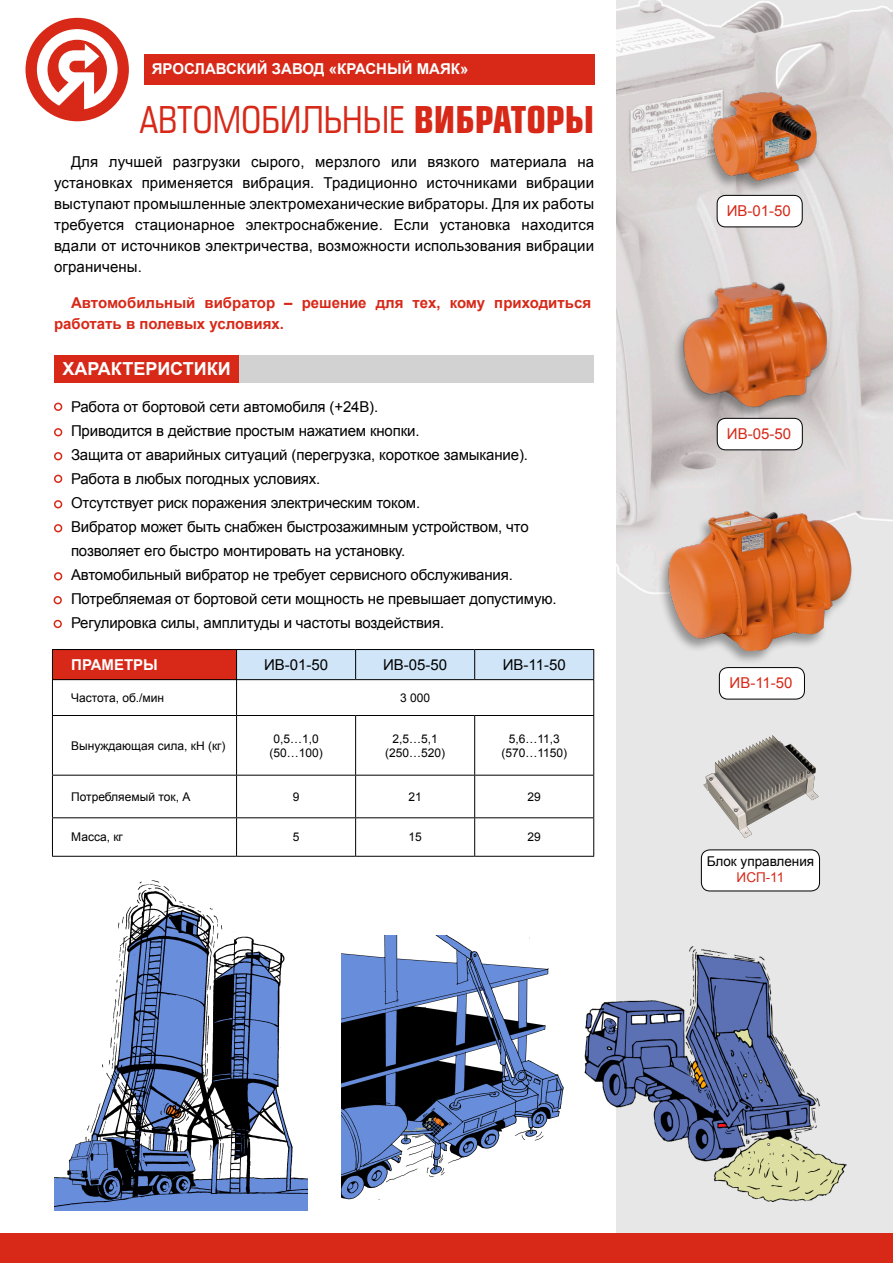
<style>
.page{position:relative;width:893px;height:1263px;background:#fff}
.page>*{position:absolute;margin:0;border:0;box-sizing:border-box;transform-origin:0 0}
.t1{font:36px "Europe Cond";color:#d72818}
.t2{font:700 18px "Arial";color:#fff}
.t3{font:15px/24px "Arial";letter-spacing:-.01em;color:#000}
.t4{font:700 15px/21px "Arial";color:#d72818}
.t5{font:700 15px "Arial";color:#fff}
.t6{font:15px "Arial";color:#d72818}
.t7{font:13.5px "Arial";color:#000}
.t8{font:13.5px "Arial";color:#d72818}
.t9{font:12px/14.4px "Arial";color:#000;text-align:center}
.s1{font-weight:700}
</style>
<div class="page">
<div style="left:144px;top:54px;width:450px;height:30px;background:#d72818"></div>
<img style="left:617px;top:0;width:276px;height:1233px">
<svg style="left:26px;top:18px;width:103px;height:103px"></svg>
<div style="left:0;top:1233px;width:893px;height:30px;background:#d72818"></div>
<div style="left:200px;top:355px;width:394px;height:28px;background:#d2d2d2"></div>
<div style="left:54px;top:355px;width:185px;height:27px;background:#d72818"></div>
<div style="left:54px;top:403px;width:8px;height:8px;border:2px solid #d72818;border-radius:50%"></div>
<div style="left:54px;top:452px;width:8px;height:8px;border:2px solid #d72818;border-radius:50%"></div>
<div style="left:54px;top:475px;width:8px;height:8px;border:2px solid #d72818;border-radius:50%"></div>
<div style="left:54px;top:500px;width:8px;height:8px;border:2px solid #d72818;border-radius:50%"></div>
<div style="left:54px;top:524px;width:8px;height:8px;border:2px solid #d72818;border-radius:50%"></div>
<div style="left:54px;top:572px;width:8px;height:8px;border:2px solid #d72818;border-radius:50%"></div>
<div style="left:54px;top:596px;width:8px;height:8px;border:2px solid #d72818;border-radius:50%"></div>
<div style="left:54px;top:620px;width:8px;height:8px;border:2px solid #d72818;border-radius:50%"></div>
<div style="left:54px;top:428px;width:8px;height:8px;border:2px solid #d72818;border-radius:50%"></div>
<div style="left:701px;top:90px;width:134px;height:117px;background:#000;opacity:.36"></div>
<img style="left:709px;top:89px;width:111px;height:95px">
<div style="left:671px;top:281px;width:175px;height:158px;background:#000;opacity:.36"></div>
<img style="left:678px;top:279px;width:153px;height:136px">
<div style="left:657px;top:509px;width:224px;height:184px;background:#e7e7e7"></div>
<img style="left:659px;top:502px;width:202px;height:158px">
<div style="left:52px;top:649px;width:185px;height:31px;background:#d72818"></div>
<hr style="left:52px;top:649px;width:185px;height:1px;background:#000">
<svg style="left:52px;top:650px;width:1px;height:29px"></svg>
<hr style="left:52px;top:679px;width:185px;height:1px;background:#000">
<svg style="left:236px;top:649px;width:358px;height:30px;background:#c6daed"></svg>
<hr style="left:52px;top:680px;width:1px;height:35px;background:#000">
<hr style="left:236px;top:679px;width:120px;height:1px;background:#000">
<hr style="left:236px;top:680px;width:1px;height:35px;background:#000">
<hr style="left:356px;top:679px;width:119px;height:1px;background:#000">
<hr style="left:475px;top:679px;width:119px;height:1px;background:#000">
<hr style="left:593px;top:680px;width:1px;height:35px;background:#000">
<hr style="left:52px;top:715px;width:185px;height:1px;background:#000">
<hr style="left:52px;top:716px;width:1px;height:59px;background:#000">
<hr style="left:237px;top:715px;width:119px;height:1px;background:#000">
<hr style="left:236px;top:716px;width:1px;height:59px;background:#000">
<hr style="left:356px;top:715px;width:119px;height:1px;background:#000">
<hr style="left:355px;top:716px;width:1px;height:59px;background:#000">
<hr style="left:475px;top:715px;width:119px;height:1px;background:#000">
<hr style="left:474px;top:716px;width:1px;height:59px;background:#000">
<hr style="left:593px;top:716px;width:1px;height:59px;background:#000">
<hr style="left:52px;top:775px;width:185px;height:1px;background:#000">
<hr style="left:52px;top:775px;width:1px;height:42px;background:#000">
<hr style="left:237px;top:775px;width:119px;height:1px;background:#000">
<hr style="left:236px;top:775px;width:1px;height:42px;background:#000">
<hr style="left:356px;top:775px;width:119px;height:1px;background:#000">
<hr style="left:355px;top:775px;width:1px;height:42px;background:#000">
<hr style="left:475px;top:775px;width:119px;height:1px;background:#000">
<hr style="left:474px;top:775px;width:1px;height:42px;background:#000">
<hr style="left:593px;top:775px;width:1px;height:42px;background:#000">
<hr style="left:52px;top:817px;width:185px;height:1px;background:#000">
<hr style="left:52px;top:818px;width:1px;height:38px;background:#000">
<hr style="left:237px;top:817px;width:119px;height:1px;background:#000">
<hr style="left:236px;top:818px;width:1px;height:38px;background:#000">
<hr style="left:356px;top:817px;width:119px;height:1px;background:#000">
<hr style="left:355px;top:818px;width:1px;height:38px;background:#000">
<hr style="left:475px;top:817px;width:119px;height:1px;background:#000">
<hr style="left:474px;top:818px;width:1px;height:38px;background:#000">
<hr style="left:593px;top:818px;width:1px;height:38px;background:#000">
<hr style="left:52px;top:856px;width:185px;height:1px;background:#000">
<hr style="left:237px;top:856px;width:119px;height:1px;background:#000">
<hr style="left:356px;top:856px;width:119px;height:1px;background:#000">
<hr style="left:475px;top:856px;width:119px;height:1px;background:#000">
<div style="left:717px;top:195px;width:85px;height:32px;background:#fff;border-radius:9px"></div>
<div style="left:717px;top:195px;width:85px;height:32px;border:1px solid #000;border-radius:9px"></div>
<div style="left:717px;top:418px;width:85px;height:32px;background:#fff;border-radius:9px"></div>
<div style="left:717px;top:418px;width:85px;height:32px;border:1px solid #000;border-radius:9px"></div>
<div style="left:719px;top:667px;width:85px;height:32px;background:#fff;border-radius:9px"></div>
<div style="left:719px;top:667px;width:86px;height:32px;border:1px solid #000;border-radius:9px"></div>
<div style="left:701px;top:850px;width:118px;height:41px;background:#fff;border-radius:9px"></div>
<div style="left:701px;top:850px;width:119px;height:41px;border:1px solid #000;border-radius:9px"></div>
<img style="left:690px;top:732px;width:141px;height:110px">
<img style="left:584px;top:947px;width:262px;height:254px">
<img style="left:341px;top:935px;width:223px;height:265px">
<img style="left:54px;top:854px;width:253px;height:356px">
<p class="t5" style="left:152px;top:59px;width:196px">ярославский завод «КРАС</p>
<p class="t5" style="left:376px;top:59px;width:65px">НЫЙ МАЯК</p>
<p class="t5" style="left:460px;top:59px;width:10px">»</p>
<h1 class="t1" style="left:140px;top:98px;width:456px">автомобильные <span class="s1">вибраторы</span></h1>
<p class="t3" style="left:54px;top:151px;width:542px;line-height:21px;text-align:justify;text-indent:17px">Для лучшей разгрузки сырого, мерзлого или вязкого материала на установках применяется вибрация. Традиционно источниками вибрации выступают промышленные электромеханические вибраторы. Для их работы требуется стационарное электроснабжение. Если установка находится вдали от источников электричества, возможности использования вибрации ограничены.</p>
<p class="t4" style="left:54px;top:293px;width:539px;text-indent:17px">Автомобильный вибратор – решение для тех, кому приходиться работать в полевых условиях.</p>
<p class="t2" style="left:63px;top:357px;width:170px">Характеристики</p>
<p class="t3" style="left:71px;top:395px;width:487px">Работа от бортовой сети автомобиля (+24В).<br>Приводится в действие простым нажатием кнопки.<br>Защита от аварийных ситуаций (перегрузка, короткое замыкание).<br>Работа в любых погодных условиях.<br>Отсутствует риск поражения электрическим током.<br>Вибратор может быть снабжен быстрозажимным устройством, что позволяет его быстро монтировать на установку.<br>Автомобильный вибратор не требует сервисного обслуживания.<br>Потребляемая от бортовой сети мощность не превышает допустимую.<br>Регулировка силы, амплитуды и частоты воздействия.</p>
<p class="t5" style="left:71px;top:655px;width:53px">ПРАМЕТР</p>
<p class="t5" style="left:143px;top:655px;width:16px">Ы</p>
<p class="t3" style="left:264px;top:653px;width:66px">ИВ-01-50</p>
<p class="t3" style="left:383px;top:653px;width:66px">ИВ-05-50</p>
<p class="t3" style="left:503px;top:653px;width:65px">ИВ-11-50</p>
<p class="t9" style="left:71px;top:691px;width:94px">Частота, об./мин</p>
<p class="t9" style="left:400px;top:691px;width:32px">3 000</p>
<p class="t9" style="left:71px;top:738px;width:156px">Вынуждающая сила, кН (кг)</p>
<p class="t9" style="left:269px;top:731px;width:55px">0,5…1,0 (50…100)</p>
<p class="t9" style="left:385px;top:731px;width:62px">2,5…5,1 (250…520)</p>
<p class="t9" style="left:501px;top:731px;width:67px">5,6…11,3 (570…1150)</p>
<p class="t9" style="left:71px;top:789px;width:121px">Потребляемый ток, А</p>
<p class="t9" style="left:293px;top:789px;width:8px">9</p>
<p class="t9" style="left:408px;top:789px;width:15px">21</p>
<p class="t9" style="left:528px;top:789px;width:15px">29</p>
<p class="t9" style="left:71px;top:830px;width:53px">Масса, кг</p>
<p class="t9" style="left:293px;top:830px;width:8px">5</p>
<p class="t9" style="left:408px;top:830px;width:15px">15</p>
<p class="t9" style="left:528px;top:830px;width:15px">29</p>
<p class="t6" style="left:727px;top:201px;width:66px">ИВ-01-50</p>
<p class="t6" style="left:727px;top:424px;width:66px">ИВ-05-50</p>
<p class="t6" style="left:730px;top:673px;width:65px">ИВ-11-50</p>
<p class="t7" style="left:707px;top:852px;width:109px">Блок управления</p>
<p class="t8" style="left:737px;top:868px;width:49px">ИСП-11</p>
</div>
